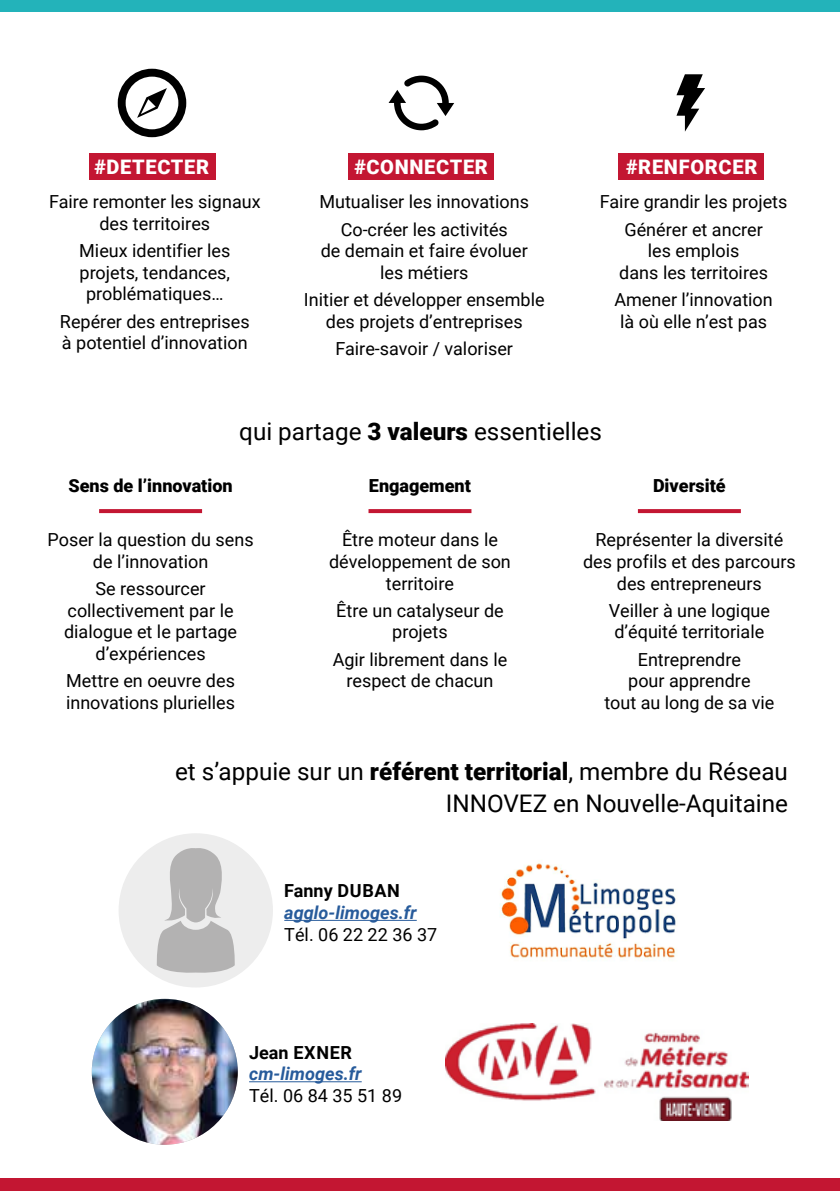
<style>
.page{position:relative;width:840px;height:1191px;background:#fff}
.page>*{position:absolute;margin:0;border:0;box-sizing:border-box;transform-origin:0 0}
.t1{font:24.2px/31.6px "Roboto";color:#000;text-align:right}
.t2{font:900 20px "Roboto";letter-spacing:.035em;color:#fff}
.t3{font:18px/21.6px "Roboto";color:#000;text-align:center}
.t4{font:900 18px "Roboto";color:#000}
.t5{font:italic 700 18px "Roboto";color:#275b9b}
.t6{font:700 18px "Roboto";letter-spacing:.015em;color:#000}
.t7{font:700 18px "Roboto";letter-spacing:.035em;color:#000}
.s1{font-weight:900}
</style>
<div class="page">
<svg style="left:99px;top:509px;width:103px;height:4px"></svg>
<svg style="left:368px;top:509px;width:103px;height:4px"></svg>
<svg style="left:637px;top:509px;width:103px;height:4px"></svg>
<div style="left:89px;top:154px;width:126px;height:26px;background:#c31632"></div>
<div style="left:348px;top:154px;width:146px;height:26px;background:#c31632"></div>
<div style="left:617px;top:154px;width:146px;height:26px;background:#c31632"></div>
<svg style="left:118px;top:69px;width:68px;height:68px"></svg>
<svg style="left:388px;top:76px;width:66px;height:54px"></svg>
<svg style="left:676px;top:74px;width:28px;height:58px"></svg>
<img style="left:92px;top:998px;width:146px;height:146px;border-radius:73px">
<hr style="left:249px;top:1081px;width:112px;height:1px;background:#275b9b">
<img style="left:445px;top:1023px;width:302px;height:97px">
<hr style="left:284px;top:920px;width:132px;height:1px;background:#275b9b">
<img style="left:500px;top:863px;width:177px;height:96px">
<div style="left:118px;top:833px;width:155px;height:154px;background:#ededed;border-radius:50%"></div>
<svg style="left:156px;top:848px;width:79px;height:125px"></svg>
<div style="left:0;top:0;width:839px;height:12px;background:#23b3ba"></div>
<div style="left:0;top:1178px;width:839px;height:13px;background:#c31632"></div>
<p class="t2" style="left:94px;top:153px;width:116px">#DETECTER</p>
<p class="t2" style="left:354px;top:153px;width:135px">#CONNECTER</p>
<p class="t2" style="left:626px;top:153px;width:133px">#RENFORCER</p>
<p class="t3" style="left:49px;top:190px;width:213px">Faire remonter les signaux des territoires</p>
<p class="t3" style="left:79px;top:239px;width:153px">Mieux identifier les projets, tendances, problématiques…</p>
<p class="t3" style="left:60px;top:310px;width:191px;text-align:left">Repérer des entreprises à potentiel d’innovation</p>
<p class="t3" style="left:319px;top:187px;width:211px;line-height:27.2px">Mutualiser les innovations<br>Co-créer les activités</p>
<p class="t3" style="left:320px;top:239px;width:208px">de demain et faire évoluer les métiers</p>
<p class="t3" style="left:304px;top:288px;width:242px">Initier et développer ensemble des projets d’entreprises</p>
<p class="t3" style="left:335px;top:337px;width:179px">Faire-savoir / valoriser</p>
<p class="t3" style="left:599px;top:187px;width:189px;line-height:27.2px">Faire grandir les projets<br>Générer et ancrer</p>
<p class="t3" style="left:619px;top:239px;width:150px">les emplois<br>dans les territoires</p>
<p class="t3" style="left:614px;top:288px;width:160px">Amener l’innovation là où elle n’est pas</p>
<h1 class="t1" style="left:239px;top:415px;width:364px">qui partage <span class="s1">3 valeurs</span> essentielles</h1>
<p class="t4" style="left:68px;top:473px;width:165px">Sens de l’innovation</p>
<p class="t3" style="left:47px;top:528px;width:207px">Poser la question du sens de l’innovation</p>
<p class="t3" style="left:64px;top:577px;width:174px">Se ressourcer collectivement par le dialogue et le partage d’expériences</p>
<p class="t3" style="left:66px;top:669px;width:170px;text-align:left">Mettre en oeuvre des innovations plurielles</p>
<p class="t4" style="left:369px;top:473px;width:103px">Engagement</p>
<p class="t3" style="left:329px;top:528px;width:183px">Être moteur dans le développement de son territoire</p>
<p class="t3" style="left:336px;top:599px;width:169px">Être un catalyseur de projets</p>
<p class="t3" style="left:332px;top:648px;width:176px">Agir librement dans le respect de chacun</p>
<p class="t4" style="left:652px;top:473px;width:74px">Diversité</p>
<p class="t3" style="left:582px;top:528px;width:214px">Représenter la diversité des profils et des parcours des entrepreneurs</p>
<p class="t3" style="left:608px;top:599px;width:163px">Veiller à une logique d’équité territoriale</p>
<p class="t3" style="left:604px;top:648px;width:171px">Entreprendre<br>pour apprendre<br>tout au long de sa vie</p>
<h1 class="t1" style="left:175px;top:755px;width:614px">et s’appuie sur un <span class="s1">référent territorial</span>, membre du Réseau<br>INNOVEZ en Nouvelle-Aquitaine</h1>
<p class="t6" style="left:284px;top:878px;width:117px">Fanny DUBAN</p>
<p class="t5" style="left:284px;top:900px;width:134px">agglo-limoges.fr</p>
<p class="t3" style="left:284px;top:922px;width:154px">Tél. 06 22 22 36 37</p>
<p class="t7" style="left:249px;top:1039px;width:104px">Jean EXNER</p>
<p class="t5" style="left:249px;top:1061px;width:114px">cm-limoges.fr</p>
<p class="t3" style="left:249px;top:1084px;width:154px">Tél. 06 84 35 51 89</p>
</div>
